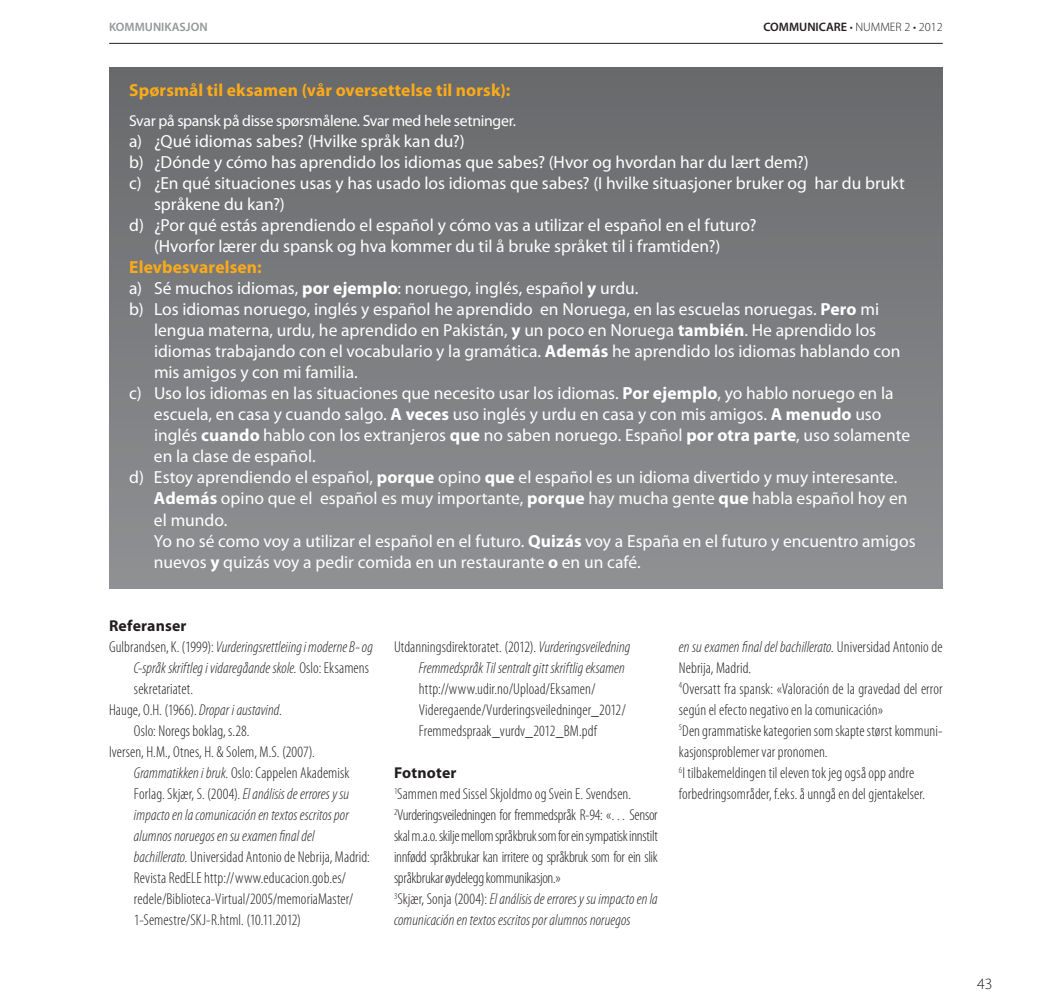
<style>
.page{position:relative;width:1042px;height:1008px;background:#fff}
.page>*{position:absolute;margin:0;border:0;box-sizing:border-box;transform-origin:0 0}
.t1{font:17.5px "Myriad Pro";color:#fff}
.t2{font:700 17.5px "Myriad Pro";letter-spacing:.005em;color:#fbaa19}
.t3{font:300 condensed 15.75px/21px "Myriad Pro";letter-spacing:.005em;color:#231f20}
.t4{font:300 condensed 15.75px/21px "Myriad Pro";letter-spacing:-.02em;color:#231f20}
.t5{font:italic 300 condensed 15.75px/21px "Myriad Pro";letter-spacing:.005em;color:#231f20}
.t6{font:15.75px "Myriad Pro";letter-spacing:-.02em;color:#fff}
.t7{font:700 15.75px "Myriad Pro";letter-spacing:.01em;color:#231f20}
.t8{font:300 15.75px "Myriad Pro";color:#231f20}
.t9{font:300 12.25px "Myriad Pro";color:#231f20}
.t10{font:600 12.25px "Myriad Pro";color:#949698}
.s1{font-weight:600}
.s2{font-weight:700}
.s3{font-style:normal}
.s4{font-style:italic}
.s5{font-weight:700;font-stretch:normal}
</style>
<div class="page">
<hr style="left:109px;top:43px;width:834px;height:1px;background:#231f20">
<div style="left:109px;top:67px;width:834px;height:521px;background:linear-gradient(to bottom,#68696b,#8f9193)"></div>
<p class="t10" style="left:109px;top:20px;width:100px">KOMMUNIKASJON</p>
<p class="t9" style="left:763px;top:21px;width:181px"><span class="s1">COMMUNICARE</span> • NUMMER 2 • 2012</p>
<p class="t2" style="left:129px;top:81px;width:383px">Spørsmål til eksamen (vår oversettelse til norsk):</p>
<p class="t6" style="left:129px;top:112px;width:388px">Svar på spansk på disse spørsmålene. Svar med hele setninger.</p>
<p class="t1" style="left:129px;top:132px;width:337px">a) ¿Qué idiomas sabes? (Hvilke språk kan du?)</p>
<p class="t1" style="left:129px;top:153px;width:681px">b) ¿Dónde y cómo has aprendido los idiomas que sabes? (Hvor og hvordan har du lært dem?)</p>
<p class="t1" style="left:129px;top:174px;width:777px">c) ¿En qué situaciones usas y has usado los idiomas que sabes? (I hvilke situasjoner bruker og har du brukt</p>
<p class="t1" style="left:154px;top:195px;width:132px">språkene du kan?)</p>
<p class="t1" style="left:129px;top:216px;width:629px">d) ¿Por qué estás aprendiendo el español y cómo vas a utilizar el español en el futuro?</p>
<p class="t1" style="left:154px;top:237px;width:568px">(Hvorfor lærer du spansk og hva kommer du til å bruke språket til i framtiden?)</p>
<p class="t2" style="left:129px;top:257px;width:134px">Elevbesvarelsen:</p>
<p class="t1" style="left:129px;top:279px;width:511px">a) Sé muchos idiomas, <span class="s2">por ejemplo</span>: noruego, inglés, español <span class="s2">y</span> urdu.</p>
<p class="t1" style="left:129px;top:300px;width:751px">b) Los idiomas noruego, inglés y español he aprendido en Noruega, en las escuelas noruegas. <span class="s2">Pero</span> mi</p>
<p class="t1" style="left:154px;top:321px;width:723px">lengua materna, urdu, he aprendido en Pakistán, <span class="s2">y</span> un poco en Noruega <span class="s2">también</span>. He aprendido los</p>
<p class="t1" style="left:154px;top:342px;width:748px">idiomas trabajando con el vocabulario y la gramática. <span class="s2">Además</span> he aprendido los idiomas hablando con</p>
<p class="t1" style="left:154px;top:363px;width:205px">mis amigos y con mi familia.</p>
<p class="t1" style="left:129px;top:384px;width:766px">c) Uso los idiomas en las situaciones que necesito usar los idiomas. <span class="s2">Por ejemplo</span>, yo hablo noruego en la</p>
<p class="t1" style="left:154px;top:405px;width:729px">escuela, en casa y cuando salgo. <span class="s2">A veces</span> uso inglés y urdu en casa y con mis amigos. <span class="s2">A menudo</span> uso</p>
<p class="t1" style="left:154px;top:426px;width:757px">inglés <span class="s2">cuando</span> hablo con los extranjeros <span class="s2">que</span> no saben noruego. Español <span class="s2">por otra parte</span>, uso solamente</p>
<p class="t1" style="left:154px;top:447px;width:163px">en la clase de español.</p>
<p class="t1" style="left:129px;top:468px;width:770px">d) Estoy aprendiendo el español, <span class="s2">porque</span> opino <span class="s2">que</span> el español es un idioma divertido y muy interesante.</p>
<p class="t1" style="left:154px;top:489px;width:755px"><span class="s2">Además</span> opino que el español es muy importante, <span class="s2">porque</span> hay mucha gente <span class="s2">que</span> habla español hoy en</p>
<p class="t1" style="left:154px;top:510px;width:75px">el mundo.</p>
<p class="t1" style="left:154px;top:531px;width:763px">Yo no sé como voy a utilizar el español en el futuro. <span class="s2">Quizás</span> voy a España en el futuro y encuentro amigos</p>
<p class="t1" style="left:154px;top:552px;width:488px">nuevos <span class="s2">y</span> quizás voy a pedir comida en un restaurante <span class="s2">o</span> en un café.</p>
<p class="t7" style="left:109px;top:616px;width:79px">Referanser</p>
<p class="t5" style="left:109px;top:636px;width:265px"><span class="s3">Gulbrandsen, K. (1999):</span> Vurderingsrettleiing i moderne B- og</p>
<p class="t5" style="left:134px;top:657px;width:237px">C-språk skriftleg i vidaregåande skole. <span class="s3">Oslo: Eksamens</span></p>
<p class="t3" style="left:134px;top:678px;width:61px">sekretariatet.</p>
<p class="t3" style="left:109px;top:699px;width:174px">Hauge, O.H. (1966). <span class="s4">Dropar i austavind</span>.</p>
<p class="t3" style="left:134px;top:720px;width:117px">Oslo: Noregs boklag, s.28.</p>
<p class="t3" style="left:109px;top:741px;width:207px">Iversen, H.M., Otnes, H. &amp; Solem, M.S. (2007).</p>
<p class="t3" style="left:134px;top:762px;width:217px"><span class="s4">Grammatikken i bruk.</span> Oslo: Cappelen Akademisk</p>
<p class="t3" style="left:134px;top:783px;width:217px">Forlag. Skjær, S. (2004). <span class="s4">El análisis de errores y su</span></p>
<p class="t5" style="left:134px;top:804px;width:216px">impacto en la comunicación en textos escritos por</p>
<p class="t5" style="left:134px;top:825px;width:182px">alumnos noruegos en su examen final del</p>
<p class="t3" style="left:134px;top:846px;width:237px"><span class="s4">bachillerato.</span> Universidad Antonio de Nebrija, Madrid:</p>
<p class="t3" style="left:134px;top:867px;width:214px">Revista RedELE http://www.educacion.gob.es/</p>
<p class="t3" style="left:134px;top:888px;width:221px">redele/Biblioteca-Virtual/2005/memoriaMaster/</p>
<p class="t3" style="left:134px;top:909px;width:169px">1-Semestre/SKJ-R.html. (10.11.2012)</p>
<p class="t5" style="left:419px;top:636px;width:213px;text-indent:-25px"><span class="s3">Utdanningsdirektoratet. (2012).</span> Vurderingsveiledning<br>Fremmedspråk Til sentralt gitt skriftlig eksamen</p>
<p class="t3" style="left:419px;top:678px;width:209px">http://www.udir.no/Upload/Eksamen/<br>Videregaende/Vurderingsveiledninger_2012/<br>Fremmedspraak_vurdv_2012_BM.pdf</p>
<p class="t4" style="left:394px;top:762px;width:265px"><span class="s5">Fotnoter<br></span><sup>1</sup>Sammen med Sissel Skjoldmo og Svein E. Svendsen.<br><sup>2</sup>Vurderingsveiledningen for fremmedspråk R-94: «… Sensor skal m.a.o. skilje mellom språkbruk som for ein sympatisk innstilt innfødd språkbrukar kan irritere og språkbruk som for ein slik språkbrukar øydelegg kommunikasjon.»<br><sup>3</sup>Skjær, Sonja (2004): <span class="s4">El análisis de errores y su impacto en la comunicación en textos escritos por alumnos noruegos</span></p>
<p class="t3" style="left:679px;top:636px;width:265px"><span class="s4">en su examen final del bachillerato.</span> Universidad Antonio de Nebrija, Madrid.<br><sup>4</sup>Oversatt fra spansk: «Valoración de la gravedad del error según el efecto negativo en la comunicación»<br><sup>5</sup>Den grammatiske kategorien som skapte størst kommuni&shy;kasjonsproblemer var pronomen.<br><sup>6</sup>I tilbakemeldingen til eleven tok jeg også opp andre forbedringsområder, f.eks. å unngå en del gjentakelser.</p>
<p class="t8" style="left:977px;top:974px;width:17px">43</p>
</div>
